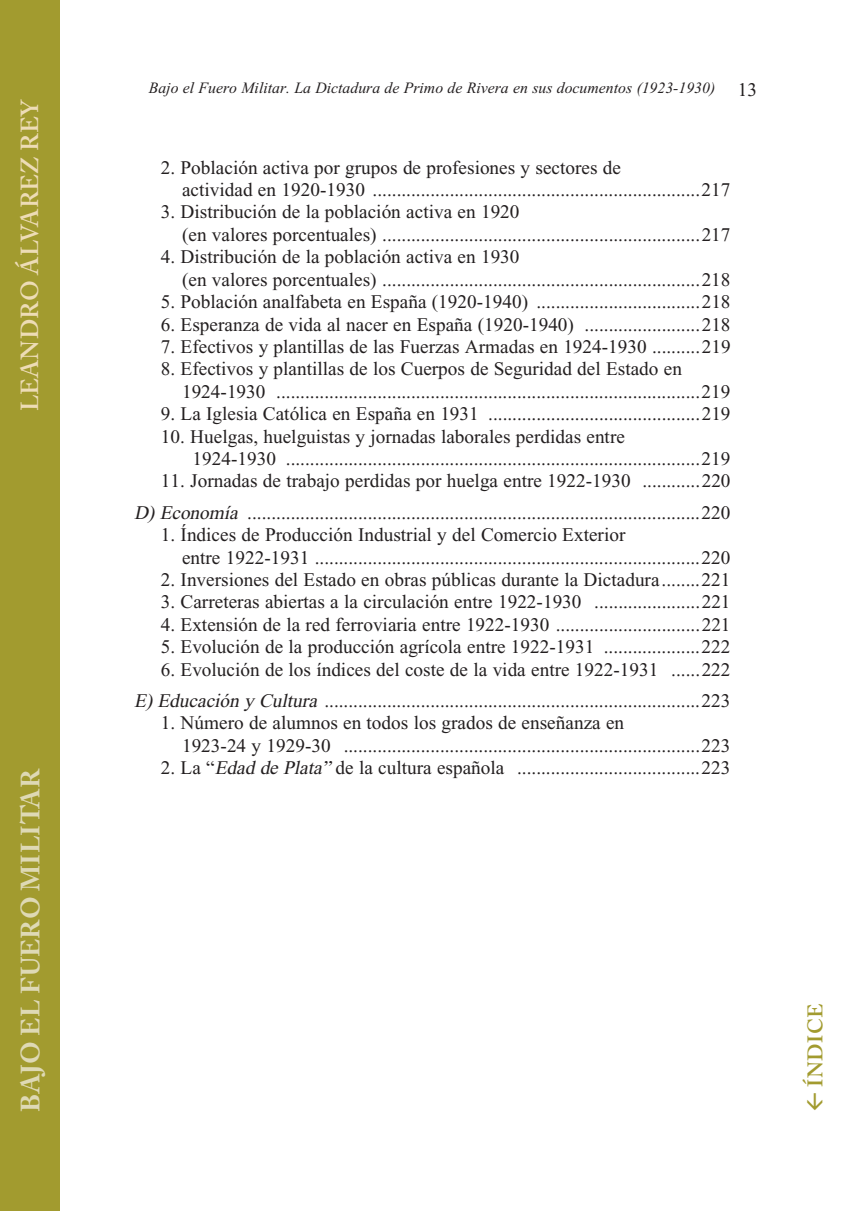
<style>
.page{position:relative;width:864px;height:1211px;background:#fff}
.page>*{position:absolute;margin:0;border:0;box-sizing:border-box;transform-origin:0 0}
.t1{font:700 26.25px "Adobe Caslon Pro";letter-spacing:.015em;color:#ded9b5}
.t2{font:600 24.5px "Adobe Caslon Pro";color:#eddcb6}
.t3{font:600 21px "Adobe Caslon Pro";letter-spacing:.015em;color:#a29b2f}
.t4{font:19.25px/22.4px "Times New Roman";color:#231f20}
.t5{font:italic 15.75px "Times New Roman";color:#231f20}
.s1{font-style:normal;font-size:19.25px}
.s2{font-style:italic}
</style>
<div class="page">
<div style="left:0;top:0;width:60px;height:1210px;background:#a29b2f"></div>
<p class="t2" style="left:15px;top:411px;width:314px;rotate:-90deg">LEANDRO ÁLVAREZ REY</p>
<h1 class="t1" style="left:15px;top:1111px;width:344px;rotate:-90deg">BAJO EL FUERO MILITAR</h1>
<p class="t5" style="left:149px;top:79px;width:609px">Bajo el Fuero Militar. La Dictadura de Primo de Rivera en sus documentos (1923-1930) <span class="s1">13</span></p>
<p class="t4" style="left:182px;top:156px;width:549px;text-indent:-21px">2. Población activa por grupos de profesiones y sectores de<br>actividad en 1920-1930 ....................................................................217</p>
<p class="t4" style="left:182px;top:201px;width:549px;text-indent:-21px">3. Distribución de la población activa en 1920<br>(en valores porcentuales) ..................................................................217</p>
<p class="t4" style="left:182px;top:246px;width:549px;text-indent:-21px">4. Distribución de la población activa en 1930<br>(en valores porcentuales) ..................................................................218</p>
<p class="t4" style="left:161px;top:290px;width:571px">5. Población analfabeta en España (1920-1940) ..................................218</p>
<p class="t4" style="left:161px;top:313px;width:571px">6. Esperanza de vida al nacer en España (1920-1940) ........................218</p>
<p class="t4" style="left:161px;top:335px;width:571px">7. Efectivos y plantillas de las Fuerzas Armadas en 1924-1930 ..........219</p>
<p class="t4" style="left:182px;top:358px;width:549px;text-indent:-21px">8. Efectivos y plantillas de los Cuerpos de Seguridad del Estado en<br>1924-1930 ........................................................................................219</p>
<p class="t4" style="left:161px;top:402px;width:571px">9. La Iglesia Católica en España en 1931 ............................................219</p>
<p class="t4" style="left:192px;top:425px;width:539px;text-indent:-32px">10. Huelgas, huelguistas y jornadas laborales perdidas entre<br>1924-1930 ......................................................................................219</p>
<p class="t4" style="left:134px;top:465px;width:597px;line-height:31.3px;text-align:right">11. Jornadas de trabajo perdidas por huelga entre 1922-1930 ............220<br><span class="s2">D)Economía</span> ..............................................................................................220</p>
<p class="t4" style="left:182px;top:523px;width:549px;text-indent:-21px">1. Índices de Producción Industrial y del Comercio Exterior<br>entre 1922-1931 ................................................................................220</p>
<p class="t4" style="left:161px;top:568px;width:571px">2. Inversiones del Estado en obras públicas durante la Dictadura........221</p>
<p class="t4" style="left:161px;top:591px;width:571px">3. Carreteras abiertas a la circulación entre 1922-1930 ......................221</p>
<p class="t4" style="left:161px;top:613px;width:571px">4. Extensión de la red ferroviaria entre 1922-1930 ..............................221</p>
<p class="t4" style="left:161px;top:635px;width:571px">5. Evolución de la producción agrícola entre 1922-1931 ....................222</p>
<p class="t4" style="left:134px;top:653px;width:597px;line-height:31.3px;text-align:right">6. Evolución de los índices del coste de la vida entre 1922-1931 ......222<br><span class="s2">E)Educación y Cultura</span> ..............................................................................223</p>
<p class="t4" style="left:182px;top:711px;width:549px;text-indent:-21px">1. Número de alumnos en todos los grados de enseñanza en<br>1923-24 y 1929-30 ..........................................................................223</p>
<p class="t4" style="left:161px;top:756px;width:571px">2. La “<span class="s2">Edad de Plata”</span> de la cultura española ......................................223</p>
<p class="t3" style="left:802px;top:1086px;width:84px;rotate:-90deg">ÍNDICE</p>
</div>
